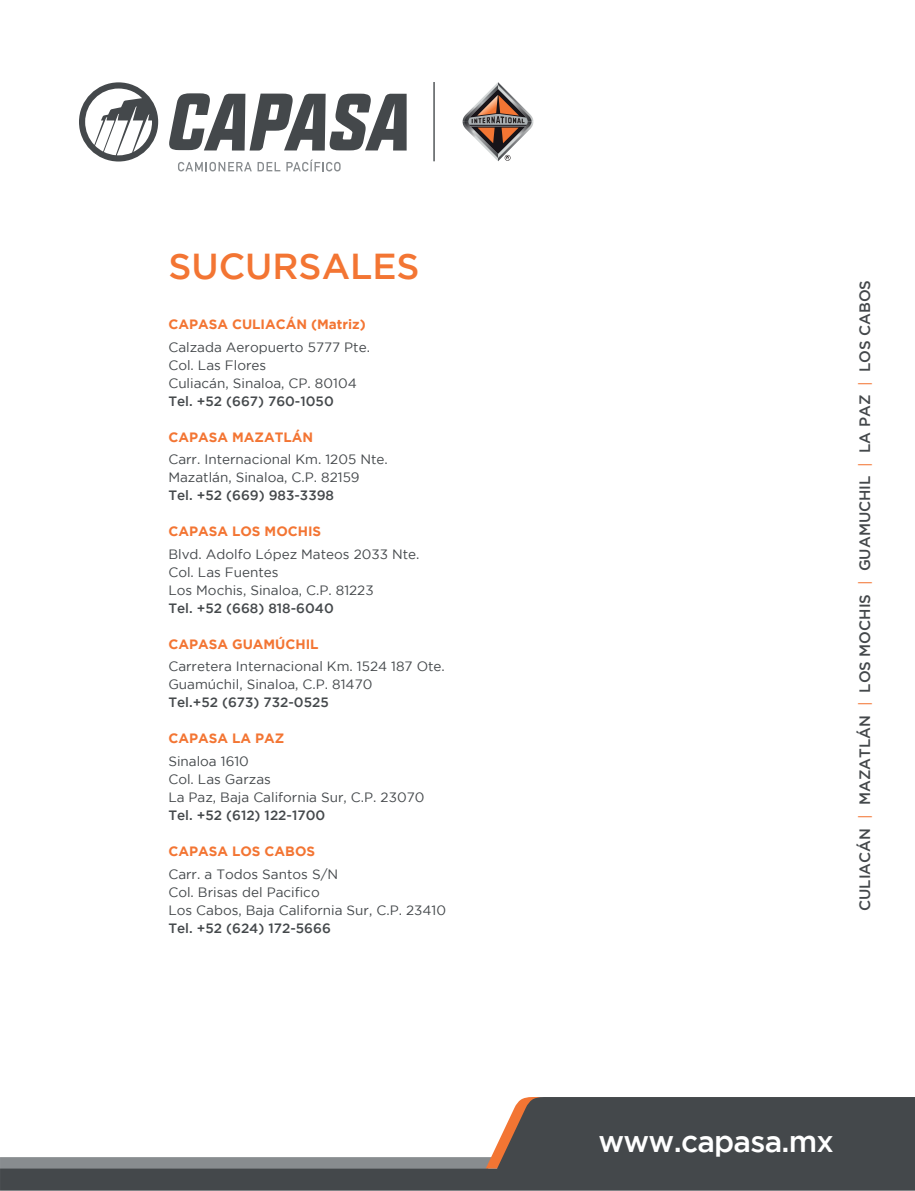
<style>
.page{position:relative;width:915px;height:1191px;background:#fff}
.page>*{position:absolute;margin:0;border:0;box-sizing:border-box;transform-origin:0 0}
.t1{font:500 36px "Gotham";color:#f37533}
.t2{font:500 30px "Gotham";letter-spacing:-.025em;color:#fff}
.t3{font:500 15px "Gotham";color:#44484b}
.t4{font:13.5px/18px "Gotham";color:#44484b}
.t5{font:500 13.5px "Gotham";color:#44484b}
.t6{font:700 13.5px "Gotham";color:#f37533}
.s1{font-weight:400;color:#f37533}
</style>
<div class="page">
<svg style="left:0;top:1097px;width:914px;height:93px;fill:#44484b"></svg>
<svg style="left:462px;top:82px;width:71px;height:79px"></svg>
<hr style="left:433px;top:82px;width:1px;height:79px;background:#44484b">
<svg style="left:79px;top:82px;width:79px;height:79px"></svg>
<svg style="left:169px;top:93px;width:237px;height:57px"></svg>
<svg style="left:178px;top:162px;width:102px;height:9px"></svg>
<svg style="left:286px;top:160px;width:54px;height:11px"></svg>
<h1 class="t1" style="left:168px;top:246px;width:253px">SUCURSALES</h1>
<p class="t6" style="left:168px;top:317px;width:199px">CAPASA CULIACÁN (Matriz)</p>
<p class="t4" style="left:168px;top:338px;width:203px">Calzada Aeropuerto 5777 Pte.<br>Col. Las Flores<br>Culiacán, Sinaloa, CP. 80104</p>
<p class="t5" style="left:168px;top:393px;width:167px">Tel. +52 (667) 760-1050</p>
<p class="t6" style="left:168px;top:429px;width:146px">CAPASA MAZATLÁN</p>
<p class="t4" style="left:168px;top:450px;width:221px">Carr. Internacional Km. 1205 Nte.<br>Mazatlán, Sinaloa, C.P. 82159</p>
<p class="t5" style="left:168px;top:488px;width:167px">Tel. +52 (669) 983-3398</p>
<p class="t6" style="left:168px;top:524px;width:154px">CAPASA LOS MOCHIS</p>
<p class="t4" style="left:168px;top:545px;width:252px">Blvd. Adolfo López Mateos 2033 Nte.<br>Col. Las Fuentes<br>Los Mochis, Sinaloa, C.P. 81223</p>
<p class="t5" style="left:168px;top:600px;width:167px">Tel. +52 (668) 818-6040</p>
<p class="t6" style="left:168px;top:636px;width:152px">CAPASA GUAMÚCHIL</p>
<p class="t4" style="left:168px;top:657px;width:278px">Carretera Internacional Km. 1524 187 Ote.<br>Guamúchil, Sinaloa, C.P. 81470</p>
<p class="t5" style="left:168px;top:695px;width:162px">Tel.+52 (673) 732-0525</p>
<p class="t6" style="left:168px;top:731px;width:117px">CAPASA LA PAZ</p>
<p class="t4" style="left:168px;top:752px;width:257px">Sinaloa 1610<br>Col. Las Garzas<br>La Paz, Baja California Sur, C.P. 23070</p>
<p class="t5" style="left:168px;top:807px;width:158px">Tel. +52 (612) 122-1700</p>
<p class="t6" style="left:168px;top:843px;width:148px">CAPASA LOS CABOS</p>
<p class="t4" style="left:168px;top:864px;width:279px">Carr. a Todos Santos S/N<br>Col. Brisas del Pacifico<br>Los Cabos, Baja California Sur, C.P. 23410</p>
<p class="t5" style="left:168px;top:920px;width:164px">Tel. +52 (624) 172-5666</p>
<p class="t3" style="left:856px;top:911px;width:632px;rotate:-90deg">CULIACÁN <span class="s1">|</span> MAZATLÁN <span class="s1">|</span> LOS MOCHIS <span class="s1">|</span> GUAMUCHIL <span class="s1">|</span> LA PAZ <span class="s1">|</span> LOS CABOS</p>
<h2 class="t2" style="left:598px;top:1123px;width:237px">www.capasa.mx</h2>
</div>
